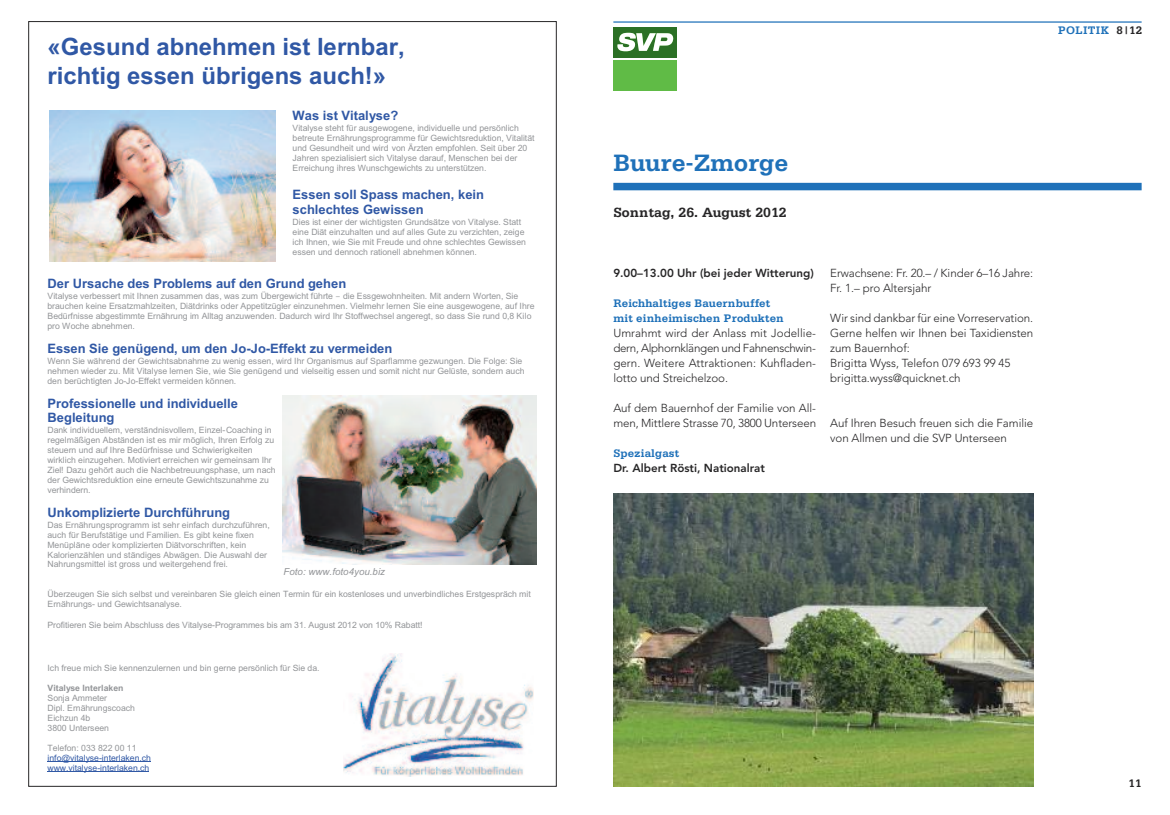
<style>
.page{position:relative;width:1170px;height:815px;background:#fff}
.page>*{position:absolute;margin:0;border:0;box-sizing:border-box;transform-origin:0 0}
.t1{font:700 25px "Serifa";color:#1f71b9}
.t2{font:700 23.88px/28.6px "Arial";color:#3058a5}
.t3{font:700 14.12px "Serifa";color:#272627}
.t4{font:700 13px/14.9px "Arial";color:#3058a5}
.t5{font:300 11.5px/15px "Avenir";letter-spacing:-.005em;color:#272627}
.t6{font:700 11.5px/15px "Serifa";letter-spacing:.01em;color:#1f71b9}
.t7{font:800 11.5px "Avenir";color:#272627}
.t8{font:700 11.5px "Serifa";letter-spacing:.03em;color:#1f71b9}
.t9{font:700 11.5px "Serifa";color:#272627}
.t10{font:italic 9.75px "Arial";letter-spacing:.005em;color:#939598}
.t11{font:8.62px/9.9px "Arial";letter-spacing:-.005em;color:#939598}
.t12{font:8.62px/9.9px "Arial";color:#3058a5}
.t13{font:700 8.62px "Arial";letter-spacing:-.005em;color:#939598}
.s1{font-style:inherit}
.s2{color:#272627}
</style>
<div class="page">
<hr style="left:613px;top:21px;width:528px;height:2px;background:#1f71b9">
<div style="left:613px;top:183px;width:528px;height:7px;background:#1f71b9"></div>
<img style="left:613px;top:494px;width:420px;height:293px">
<svg style="left:613px;top:57px;width:64px;height:34px"></svg>
<div style="left:613px;top:27px;width:64px;height:30px;background:#2b7025"></div>
<div style="left:613px;top:60px;width:64px;height:30px;background:#60bb46"></div>
<svg style="left:617px;top:33px;width:56px;height:18px"></svg>
<img style="left:49px;top:110px;width:226px;height:152px">
<img style="left:343px;top:654px;width:190px;height:122px">
<img style="left:282px;top:395px;width:254px;height:169px">
<hr style="left:47px;top:762px;width:104px;height:1px;background:#3058a5">
<hr style="left:47px;top:771px;width:102px;height:1px;background:#3058a5">
<h2 class="t2" style="left:47px;top:33px;width:359px">«Gesund abnehmen ist lernbar, richtig essen übrigens auch!»</h2>
<h3 class="t4" style="left:292px;top:109px;width:107px">Was ist Vitalyse?</h3>
<p class="t11" style="left:292px;top:123px;width:243px">Vitalyse steht für ausgewogene, individuelle und persönlich betreute Ernährungsprogramme für Gewichtsreduktion, Vitalität und Gesundheit und wird von Ärzten empfohlen. Seit über 20<br>Jahren spezialisiert sich Vitalyse darauf, Menschen bei der Erreichung ihres Wunschgewichts zu unterstützen.</p>
<h3 class="t4" style="left:292px;top:187px;width:193px">Essen soll Spass machen, kein schlechtes Gewissen</h3>
<p class="t11" style="left:292px;top:217px;width:235px">Dies ist einer der wichtigsten Grundsätze von Vitalyse. Statt eine Diät einzuhalten und auf alles Gute zu verzichten, zeige ich Ihnen, wie Sie mit Freude und ohne schlechtes Gewissen essen und dennoch rationell abnehmen können.</p>
<p class="t11" style="left:47px;top:291px;width:488px">Vitalyse verbessert mit Ihnen zusammen das, was zum Übergewicht führte <span class="s1">–</span> die Essgewohnheiten. Mit andern Worten, Sie brauchen keine Ersatzmahlzeiten, Diätdrinks oder Appetitzügler einzunehmen. Vielmehr lernen Sie eine ausgewogene, auf Ihre Bedürfnisse abgestimmte Ernährung im Alltag anzuwenden. Dadurch wird Ihr Stoffwechsel angeregt, so dass Sie rund 0,8 Kilo pro Woche abnehmen.</p>
<p class="t11" style="left:47px;top:356px;width:478px">Wenn Sie während der Gewichtsabnahme zu wenig essen, wird Ihr Organismus auf Sparflamme gezwungen. Die Folge: Sie nehmen wieder zu. Mit Vitalyse lernen Sie, wie Sie genügend und vielseitig essen und somit nicht nur Gelüste, sondern auch den berüchtigten Jo-Jo-Effekt vermeiden können.</p>
<h3 class="t4" style="left:47px;top:277px;width:300px">Der Ursache des Problems auf den Grund gehen</h3>
<h3 class="t4" style="left:47px;top:341px;width:346px">Essen Sie genügend, um den Jo-Jo-Effekt zu vermeiden</h3>
<h3 class="t4" style="left:47px;top:396px;width:192px">Professionelle und individuelle<br>Begleitung</h3>
<p class="t11" style="left:47px;top:425px;width:230px">Dank individuellem, verständnisvollem, Einzel-Coaching in regelmäßigen Abständen ist es mir möglich, Ihren Erfolg zu steuern und auf Ihre Bedürfnisse und Schwierigkeiten wirklich einzugehen. Motiviert erreichen wir gemeinsam Ihr Ziel! Dazu gehört auch die Nachbetreuungsphase, um nach der Gewichtsreduktion eine erneute Gewichtszunahme zu verhindern.</p>
<p class="t11" style="left:47px;top:520px;width:224px">Das Ernährungsprogramm ist sehr einfach durchzuführen, auch für Berufstätige und Familien. Es gibt keine fixen Menüpläne oder komplizierten Diätvorschriften, kein Kalorienzählen und ständiges Abwägen. Die Auswahl der Nahrungsmittel ist gross und weitergehend frei.</p>
<p class="t11" style="left:48px;top:589px;width:484px">Überzeugen Sie sich selbst und vereinbaren Sie gleich einen Termin für ein kostenloses und unverbindliches Erstgespräch mit</p>
<p class="t11" style="left:48px;top:620px;width:376px">Profitieren Sie beim Abschluss des Vitalyse-Programmes bis am 31. August 2012 von 10% Rabatt!</p>
<h3 class="t4" style="left:47px;top:505px;width:184px">Unkomplizierte Durchführung</h3>
<p class="t10" style="left:283px;top:565px;width:103px">Foto: www.foto4you.biz</p>
<p class="t11" style="left:48px;top:599px;width:136px">Ernährungs- und Gewichtsanalyse.</p>
<p class="t11" style="left:48px;top:663px;width:273px">Ich freue mich Sie kennenzulernen und bin gerne persönlich für Sie da.</p>
<p class="t13" style="left:48px;top:682px;width:77px">Vitalyse Interlaken</p>
<p class="t11" style="left:48px;top:693px;width:89px">Sonja Ammeter<br>Dipl. Ernährungscoach<br>Eichzun 4b<br>3800 Unterseen</p>
<p class="t11" style="left:48px;top:743px;width:90px">Telefon: 033 822 00 11</p>
<p class="t12" style="left:47px;top:753px;width:105px">info@vitalyse-interlaken.ch www.vitalyse-interlaken.ch</p>
<h3 class="t8" style="left:1058px;top:27px;width:86px">POLITIK <span class="s2">8 |12</span></h3>
<h1 class="t1" style="left:613px;top:155px;width:176px">Buure-Zmorge</h1>
<h3 class="t3" style="left:613px;top:207px;width:175px">Sonntag, 26. August 2012</h3>
<h3 class="t7" style="left:613px;top:268px;width:202px">9.00–13.00 Uhr (bei jeder Witterung)</h3>
<h3 class="t6" style="left:613px;top:296px;width:172px">Reichhaltiges Bauernbuffet mit einheimischen Produkten</h3>
<h3 class="t5" style="left:613px;top:326px;width:204px;text-align:justify">Umrahmt wird der Anlass mit Jodellie&shy;dern, Alphornklängen und Fahnenschwin&shy;gern. Weitere Attraktionen: Kuhfladen&shy;lotto und Streichelzoo.</h3>
<h3 class="t5" style="left:613px;top:401px;width:204px">Auf dem Bauernhof der Familie von All&shy;men, Mittlere Strasse 70, 3800 Unterseen</h3>
<h3 class="t6" style="left:613px;top:446px;width:67px">Spezialgast</h3>
<h3 class="t7" style="left:613px;top:463px;width:153px">Dr. Albert Rösti, Nationalrat</h3>
<h3 class="t5" style="left:830px;top:266px;width:204px">Erwachsene: Fr. 20.– / Kinder 6–16 Jahre:<br>Fr. 1.– pro Altersjahr</h3>
<h3 class="t5" style="left:830px;top:311px;width:204px">Wir sind dankbar für eine Vorreservation.<br>Gerne helfen wir Ihnen bei Taxidiensten zum Bauernhof:<br>Brigitta Wyss, Telefon 079 693 99 45 brigitta.wyss@quicknet.ch</h3>
<h3 class="t5" style="left:830px;top:416px;width:204px">Auf Ihren Besuch freuen sich die Familie von Allmen und die SVP Unterseen</h3>
<h3 class="t9" style="left:1128px;top:779px;width:15px">11</h3>
</div>
